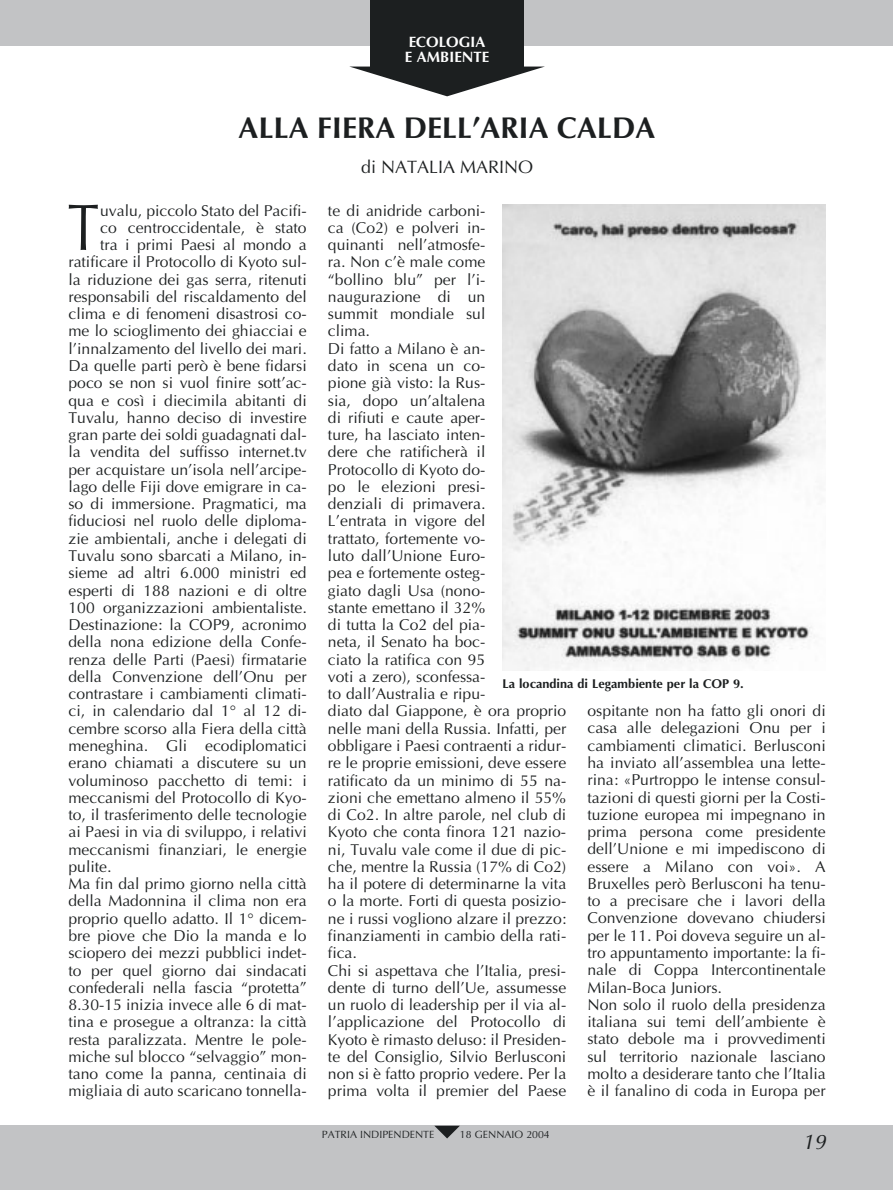
<style>
.page{position:relative;width:893px;height:1190px;background:#fff}
.page>*{position:absolute;margin:0;border:0;box-sizing:border-box;transform-origin:0 0}
.t1{font:66.45px "Optima";color:#1c1f20;scale:.85 1}
.t2{font:700 30px "Optima";color:#1c1f20}
.t3{font:italic 21px "Optima";color:#1c1f20}
.t4{font:18px "Optima";color:#1c1f20}
.t5{font:15.75px/17.2px "Optima";color:#1c1f20}
.t6{font:700 15px/15.1px "Optima";color:#fff}
.t7{font:700 12.75px "Optima";color:#1c1f20}
.t8{font:10.5px "Optima";color:#1c1f20}
</style>
<div class="page">
<div style="left:0;top:1125px;width:892px;height:65px;background:#c2c3c5"></div>
<div style="left:0;top:0;width:892px;height:45px;background:#c2c3c5"></div>
<div style="left:370px;top:0;width:153px;height:67px;background:#1c1f20"></div>
<svg style="left:351px;top:67px;width:192px;height:29px"></svg>
<svg style="left:434px;top:1125px;width:26px;height:13px"></svg>
<img style="left:502px;top:205px;width:323px;height:465px">
<p class="t6" style="left:405px;top:36px;width:86px">ECOLOGIA<br>E AMBIENTE</p>
<h2 class="t2" style="left:239px;top:115px;width:418px">ALLA FIERA DELL’ARIA CALDA</h2>
<p class="t4" style="left:361px;top:159px;width:174px">di NATALIA MARINO</p>
<h1 class="t1" style="left:68px;top:200px;width:38px">T</h1>
<p class="t5" style="left:100px;top:203px;width:208px">uvalu, piccolo Stato del Pacifi-</p>
<p class="t5" style="left:100px;top:220px;width:208px">co centroccidentale, è stato</p>
<p class="t5" style="left:100px;top:238px;width:208px">tra i primi Paesi al mondo a</p>
<p class="t5" style="left:68px;top:255px;width:240px">ratificare il Protocollo di Kyoto sul-</p>
<p class="t5" style="left:68px;top:272px;width:240px">la riduzione dei gas serra, ritenuti</p>
<p class="t5" style="left:68px;top:289px;width:240px">responsabili del riscaldamento del</p>
<p class="t5" style="left:68px;top:307px;width:240px">clima e di fenomeni disastrosi co-</p>
<p class="t5" style="left:68px;top:324px;width:240px">me lo scioglimento dei ghiacciai e</p>
<p class="t5" style="left:68px;top:341px;width:240px">l’innalzamento del livello dei mari.</p>
<p class="t5" style="left:68px;top:358px;width:240px">Da quelle parti però è bene fidarsi</p>
<p class="t5" style="left:68px;top:376px;width:240px">poco se non si vuol finire sott’ac-</p>
<p class="t5" style="left:68px;top:393px;width:240px">qua e così i diecimila abitanti di</p>
<p class="t5" style="left:68px;top:410px;width:240px">Tuvalu, hanno deciso di investire</p>
<p class="t5" style="left:68px;top:427px;width:240px">gran parte dei soldi guadagnati dal-</p>
<p class="t5" style="left:68px;top:445px;width:240px">la vendita del suffisso internet.tv</p>
<p class="t5" style="left:68px;top:462px;width:240px">per acquistare un’isola nell’arcipe-</p>
<p class="t5" style="left:68px;top:479px;width:240px">lago delle Fiji dove emigrare in ca-</p>
<p class="t5" style="left:68px;top:497px;width:240px">so di immersione. Pragmatici, ma</p>
<p class="t5" style="left:68px;top:514px;width:240px">fiduciosi nel ruolo delle diploma-</p>
<p class="t5" style="left:68px;top:531px;width:240px">zie ambientali, anche i delegati di</p>
<p class="t5" style="left:68px;top:548px;width:240px">Tuvalu sono sbarcati a Milano, in-</p>
<p class="t5" style="left:68px;top:566px;width:240px">sieme ad altri 6.000 ministri ed</p>
<p class="t5" style="left:68px;top:583px;width:240px">esperti di 188 nazioni e di oltre</p>
<p class="t5" style="left:68px;top:600px;width:240px">100 organizzazioni ambientaliste.</p>
<p class="t5" style="left:68px;top:617px;width:240px">Destinazione: la COP9, acronimo</p>
<p class="t5" style="left:68px;top:635px;width:240px">della nona edizione della Confe-</p>
<p class="t5" style="left:68px;top:652px;width:240px">renza delle Parti (Paesi) firmatarie</p>
<p class="t5" style="left:68px;top:669px;width:240px">della Convenzione dell’Onu per</p>
<p class="t5" style="left:68px;top:686px;width:240px">contrastare i cambiamenti climati-</p>
<p class="t5" style="left:68px;top:704px;width:240px">ci, in calendario dal 1° al 12 di-</p>
<p class="t5" style="left:68px;top:721px;width:240px">cembre scorso alla Fiera della città</p>
<p class="t5" style="left:68px;top:738px;width:240px">meneghina. Gli ecodiplomatici</p>
<p class="t5" style="left:68px;top:755px;width:240px">erano chiamati a discutere su un</p>
<p class="t5" style="left:68px;top:773px;width:240px">voluminoso pacchetto di temi: i</p>
<p class="t5" style="left:68px;top:790px;width:240px">meccanismi del Protocollo di Kyo-</p>
<p class="t5" style="left:68px;top:807px;width:240px">to, il trasferimento delle tecnologie</p>
<p class="t5" style="left:68px;top:825px;width:240px">ai Paesi in via di sviluppo, i relativi</p>
<p class="t5" style="left:68px;top:842px;width:240px">meccanismi finanziari, le energie</p>
<p class="t5" style="left:68px;top:859px;width:44px">pulite.</p>
<p class="t5" style="left:68px;top:876px;width:240px">Ma fin dal primo giorno nella città</p>
<p class="t5" style="left:68px;top:894px;width:240px">della Madonnina il clima non era</p>
<p class="t5" style="left:68px;top:911px;width:240px">proprio quello adatto. Il 1° dicem-</p>
<p class="t5" style="left:68px;top:928px;width:240px">bre piove che Dio la manda e lo</p>
<p class="t5" style="left:68px;top:945px;width:240px">sciopero dei mezzi pubblici indet-</p>
<p class="t5" style="left:68px;top:963px;width:240px">to per quel giorno dai sindacati</p>
<p class="t5" style="left:68px;top:980px;width:240px">confederali nella fascia “protetta”</p>
<p class="t5" style="left:68px;top:997px;width:240px">8.30-15 inizia invece alle 6 di mat-</p>
<p class="t5" style="left:68px;top:1014px;width:240px">tina e prosegue a oltranza: la città</p>
<p class="t5" style="left:68px;top:1032px;width:240px">resta paralizzata. Mentre le pole-</p>
<p class="t5" style="left:68px;top:1049px;width:240px">miche sul blocco “selvaggio” mon-</p>
<p class="t5" style="left:68px;top:1066px;width:240px">tano come la panna, centinaia di</p>
<p class="t5" style="left:68px;top:1084px;width:240px">migliaia di auto scaricano tonnella-</p>
<p class="t5" style="left:328px;top:203px;width:240px">te di anidride carboni-<br>ca (Co2) e polveri in-<br>quinanti nell’atmosfe-<br>ra. Non c’è male come<br>“bollino blu” per l’i&shy;naugurazione di un<br>summit mondiale sul<br>clima.<br>Di fatto a Milano è an-<br>dato in scena un co-<br>pione già visto: la Rus-<br>sia, dopo un’altalena<br>di rifiuti e caute aper-<br>ture, ha lasciato inten-<br>dere che ratificherà il<br>Protocollo di Kyoto do-<br>po le elezioni presi-<br>denziali di primavera.<br>L’entrata in vigore del<br>trattato, fortemente vo-<br>luto dall’Unione Euro-<br>pea e fortemente osteg-<br>giato dagli Usa (nono-<br>stante emettano il 32%<br>di tutta la Co2 del pia-<br>neta, il Senato ha boc-<br>ciato la ratifica con 95<br>voti a zero), sconfessa-<br>to dall’Australia e ripu-<br>diato dal Giappone, è ora proprio nelle mani della Russia. Infatti, per obbligare i Paesi contraenti a ridur&shy;re le proprie emissioni, deve essere ratificato da un minimo di 55 na&shy;zioni che emettano almeno il 55% di Co2. In altre parole, nel club di<br>Kyoto che conta finora 121 nazio&shy;ni, Tuvalu vale come il due di pic&shy;che, mentre la Russia (17% di Co2) ha il potere di determinarne la vita o la morte. Forti di questa posizio&shy;ne i russi vogliono alzare il prezzo: finanziamenti in cambio della rati&shy;fica.<br>Chi si aspettava che l’Italia, presi&shy;dente di turno dell’Ue, assumesse un ruolo di leadership per il via al&shy;l’applicazione del Protocollo di<br>Kyoto è rimasto deluso: il Presiden&shy;te del Consiglio, Silvio Berlusconi non si è fatto proprio vedere. Per la prima volta il premier del Paese</p>
<p class="t7" style="left:502px;top:678px;width:243px">La locandina di Legambiente per la COP 9.</p>
<p class="t5" style="left:587px;top:703px;width:240px">ospitante non ha fatto gli onori di casa alle delegazioni Onu per i cambiamenti climatici. Berlusconi ha inviato all’assemblea una lette&shy;rina: «Purtroppo le intense consul&shy;tazioni di questi giorni per la Costi&shy;tuzione europea mi impegnano in prima persona come presidente dell’Unione e mi impediscono di essere a Milano con voi». A Bruxelles però Berlusconi ha tenu&shy;to a precisare che i lavori della Convenzione dovevano chiudersi per le 11. Poi doveva seguire un al&shy;tro appuntamento importante: la fi&shy;nale di Coppa Intercontinentale Milan-Boca Juniors.<br>Non solo il ruolo della presidenza italiana sui temi dell’ambiente è stato debole ma i provvedimenti sul territorio nazionale lasciano molto a desiderare tanto che l’Italia è il fanalino di coda in Europa per</p>
<p class="t8" style="left:322px;top:1130px;width:114px">PATRIA INDIPENDENTE</p>
<p class="t8" style="left:460px;top:1130px;width:91px">18 GENNAIO 2004</p>
<h3 class="t3" style="left:802px;top:1132px;width:25px">19</h3>
</div>
